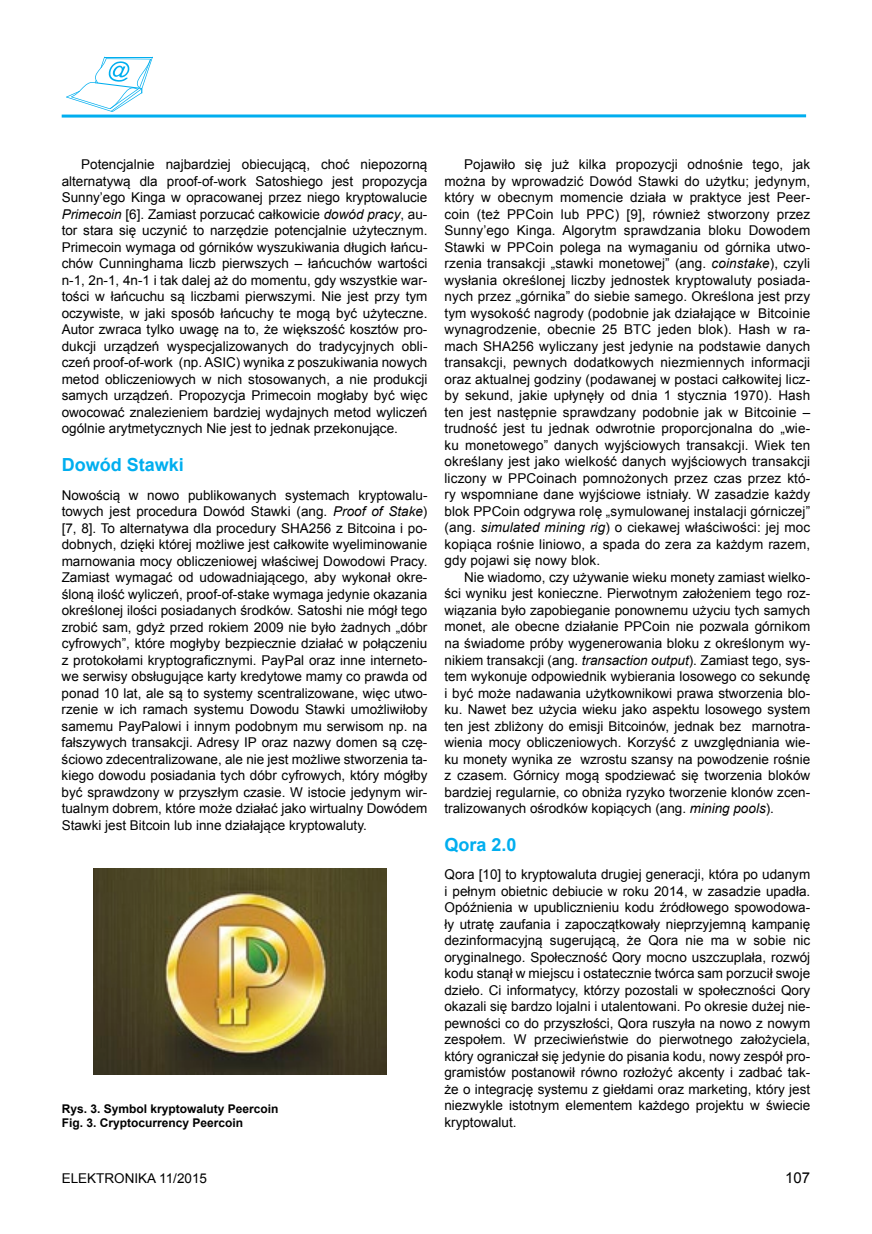
<style>
.page{position:relative;width:872px;height:1234px;background:#fff}
.page>*{position:absolute;margin:0;border:0;box-sizing:border-box;transform-origin:0 0}
.t1{font:700 18px "Arial";color:#00aeef}
.t2{font:15px "Arial";color:#000}
.t3{font:13.5px/16.5px "Arial";color:#000;text-align:justify}
.t4{font:700 12px/13.5px "Arial";color:#000}
.s1{font-style:italic}
</style>
<div class="page">
<svg style="left:66px;top:57px;width:87px;height:55px"></svg>
<hr style="left:62px;top:114px;width:744px;height:3px;background:#00aeef">
<img style="left:94px;top:868px;width:292px;height:206px">
<p class="t3" style="left:62px;top:156px;width:367px;text-indent:19px">Potencjalnie najbardziej obiecującą, choć niepozorną alternatywą dla proof-of-work Satoshiego jest propozycja Sunny’ego Kinga w opracowanej przez niego kryptowalucie <span class="s1">Primecoin</span> [6]. Zamiast porzucać całkowicie <span class="s1">dowód pracy</span>, au&shy;tor stara się uczynić to narzędzie potencjalnie użytecznym.<br>Primecoin wymaga od górników wyszukiwania długich łańcu&shy;chów Cunninghama liczb pierwszych – łańcuchów wartości n-1, 2n-1, 4n-1 i tak dalej aż do momentu, gdy wszystkie war&shy;tości w łańcuchu są liczbami pierwszymi. Nie jest przy tym oczywiste, w jaki sposób łańcuchy te mogą być użyteczne.<br>Autor zwraca tylko uwagę na to, że większość kosztów pro&shy;dukcji urządzeń wyspecjalizowanych do tradycyjnych obli&shy;czeń proof-of-work (np. ASIC) wynika z poszukiwania nowych metod obliczeniowych w nich stosowanych, a nie produkcji samych urządzeń. Propozycja Primecoin mogłaby być więc owocować znalezieniem bardziej wydajnych metod wyliczeń ogólnie arytmetycznych Nie jest to jednak przekonujące.</p>
<h1 class="t1" style="left:62px;top:452px;width:124px">Dowód Stawki</h1>
<p class="t3" style="left:62px;top:486px;width:367px">Nowością w nowo publikowanych systemach kryptowalu&shy;towych jest procedura Dowód Stawki (ang. <span class="s1">Proof of Stake</span>) [7, 8]. To alternatywa dla procedury SHA256 z Bitcoina i po&shy;dobnych, dzięki której możliwe jest całkowite wyeliminowanie marnowania mocy obliczeniowej właściwej Dowodowi Pracy.<br>Zamiast wymagać od udowadniającego, aby wykonał okre&shy;śloną ilość wyliczeń, proof-of-stake wymaga jedynie okazania określonej ilości posiadanych środków. Satoshi nie mógł tego zrobić sam, gdyż przed rokiem 2009 nie było żadnych „dóbr cyfrowych”, które mogłyby bezpiecznie działać w połączeniu z protokołami kryptograficznymi. PayPal oraz inne interneto&shy;we serwisy obsługujące karty kredytowe mamy co prawda od ponad 10 lat, ale są to systemy scentralizowane, więc utwo&shy;rzenie w ich ramach systemu Dowodu Stawki umożliwiłoby samemu PayPalowi i innym podobnym mu serwisom np. na fałszywych transakcji. Adresy IP oraz nazwy domen są czę&shy;ściowo zdecentralizowane, ale nie jest możliwe stworzenia ta&shy;kiego dowodu posiadania tych dóbr cyfrowych, który mógłby być sprawdzony w przyszłym czasie. W istocie jedynym wir&shy;tualnym dobrem, które może działać jako wirtualny Dowódem Stawki jest Bitcoin lub inne działające kryptowaluty.</p>
<p class="t4" style="left:62px;top:1102px;width:218px">Rys. 3. Symbol kryptowaluty Peercoin<br>Fig. 3. Cryptocurrency Peercoin</p>
<p class="t3" style="left:444px;top:156px;width:367px;text-indent:19px">Pojawiło się już kilka propozycji odnośnie tego, jak można by wprowadzić Dowód Stawki do użytku; jedynym, który w obecnym momencie działa w praktyce jest Peer&shy;coin (też PPCoin lub PPC) [9], również stworzony przez Sunny’ego Kinga. Algorytm sprawdzania bloku Dowodem Stawki w PPCoin polega na wymaganiu od górnika utwo&shy;rzenia transakcji „stawki monetowej” (ang. <span class="s1">coinstake</span>), czyli wysłania określonej liczby jednostek kryptowaluty posiada&shy;nych przez „górnika” do siebie samego. Określona jest przy tym wysokość nagrody (podobnie jak działające w Bitcoinie wynagrodzenie, obecnie 25 BTC jeden blok). Hash w ra&shy;mach SHA256 wyliczany jest jedynie na podstawie danych transakcji, pewnych dodatkowych niezmiennych informacji oraz aktualnej godziny (podawanej w postaci całkowitej licz&shy;by sekund, jakie upłynęły od dnia 1 stycznia 1970). Hash ten jest następnie sprawdzany podobnie jak w Bitcoinie – trudność jest tu jednak odwrotnie proporcjonalna do „wie&shy;ku monetowego” danych wyjściowych transakcji. Wiek ten określany jest jako wielkość danych wyjściowych transakcji liczony w PPCoinach pomnożonych przez czas przez któ&shy;ry wspomniane dane wyjściowe istniały. W zasadzie każdy blok PPCoin odgrywa rolę „symulowanej instalacji górniczej” (ang. <span class="s1">simulated mining rig</span>) o ciekawej właściwości: jej moc kopiąca rośnie liniowo, a spada do zera za każdym razem, gdy pojawi się nowy blok.</p>
<p class="t3" style="left:444px;top:569px;width:367px;text-indent:20px">Nie wiadomo, czy używanie wieku monety zamiast wielko&shy;ści wyniku jest konieczne. Pierwotnym założeniem tego roz&shy;wiązania było zapobieganie ponownemu użyciu tych samych monet, ale obecne działanie PPCoin nie pozwala górnikom na świadome próby wygenerowania bloku z określonym wy&shy;nikiem transakcji (ang. <span class="s1">transaction output</span>). Zamiast tego, sys&shy;tem wykonuje odpowiednik wybierania losowego co sekundę i być może nadawania użytkownikowi prawa stworzenia blo&shy;ku. Nawet bez użycia wieku jako aspektu losowego system ten jest zbliżony do emisji Bitcoinów, jednak bez marnotra&shy;wienia mocy obliczeniowych. Korzyść z uwzględniania wie&shy;ku monety wynika ze wzrostu szansy na powodzenie rośnie z czasem. Górnicy mogą spodziewać się tworzenia bloków bardziej regularnie, co obniża ryzyko tworzenie klonów zcen&shy;tralizowanych ośrodków kopiących (ang. <span class="s1">mining pools</span>).</p>
<h1 class="t1" style="left:444px;top:832px;width:74px">Qora 2.0</h1>
<p class="t3" style="left:444px;top:866px;width:367px">Qora [10] to kryptowaluta drugiej generacji, która po udanym i pełnym obietnic debiucie w roku 2014, w zasadzie upadła.<br>Opóźnienia w upublicznieniu kodu źródłowego spowodowa&shy;ły utratę zaufania i zapoczątkowały nieprzyjemną kampanię dezinformacyjną sugerującą, że Qora nie ma w sobie nic oryginalnego. Społeczność Qory mocno uszczuplała, rozwój kodu stanął w miejscu i ostatecznie twórca sam porzucił swoje dzieło. Ci informatycy, którzy pozostali w społeczności Qory okazali się bardzo lojalni i utalentowani. Po okresie dużej nie&shy;pewności co do przyszłości, Qora ruszyła na nowo z nowym zespołem. W przeciwieństwie do pierwotnego założyciela, który ograniczał się jedynie do pisania kodu, nowy zespół pro&shy;gramistów postanowił równo rozłożyć akcenty i zadbać tak&shy;że o integrację systemu z giełdami oraz marketing, który jest niezwykle istotnym elementem każdego projektu w świecie kryptowalut.</p>
<p class="t3" style="left:62px;top:1169px;width:147px">Elektronika 11/2015</p>
<p class="t2" style="left:785px;top:1167px;width:27px">107</p>
</div>
